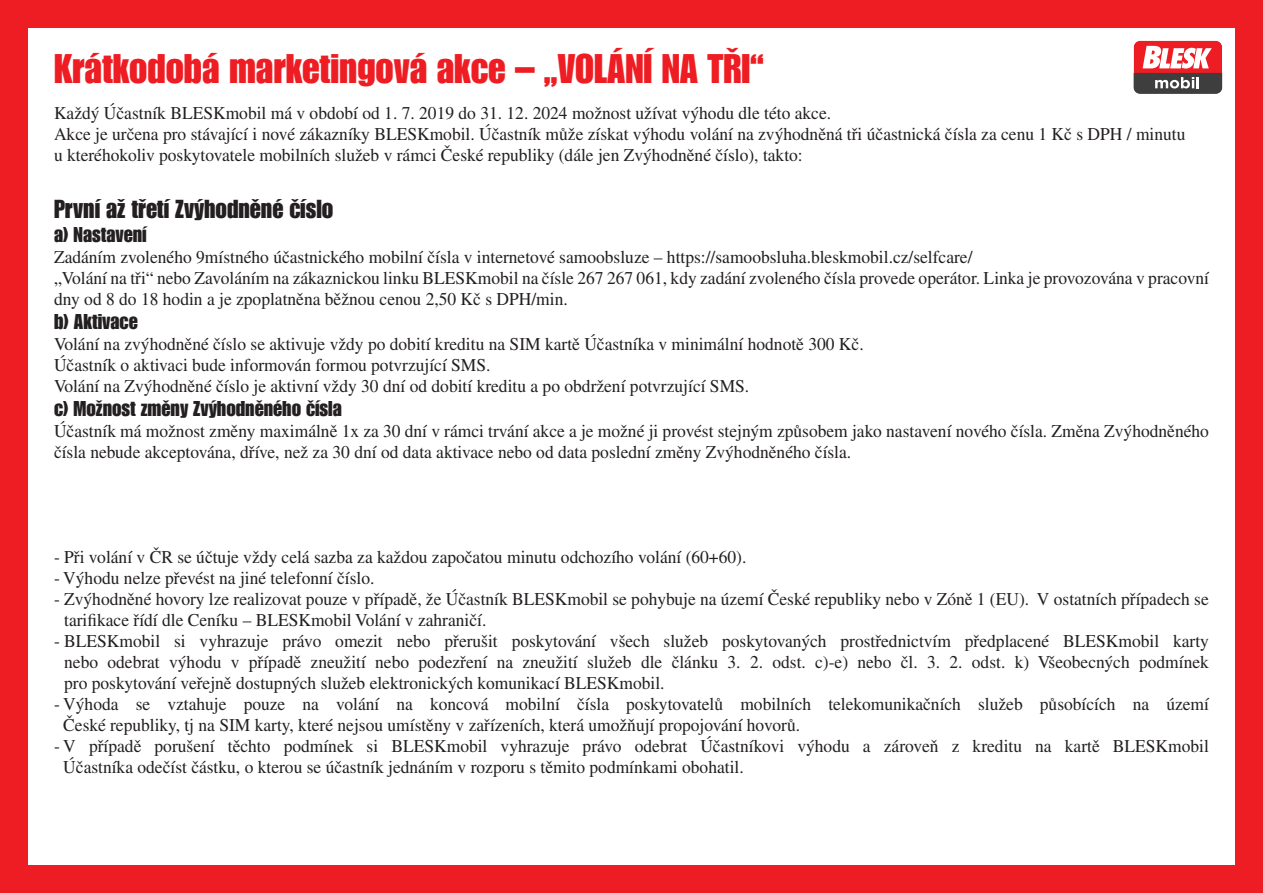
<style>
.page{position:relative;width:1263px;height:893px;background:#fff}
.page>*{position:absolute;margin:0;border:0;box-sizing:border-box;transform-origin:0 0}
.t1{font:40.5px "Impact LT Std Q";color:#ee1d23}
.t2{font:25.5px "Impact LT Std Q";color:#231f20}
.t3{font:21px "Impact LT Std Q";color:#231f20}
.t4{font:18px/21px "Times LT Std";color:#231f20}
</style>
<div class="page">
<div style="left:0;top:0;width:28px;height:893px;background:#ee1d23"></div>
<div style="left:1235px;top:0;width:28px;height:893px;background:#ee1d23"></div>
<div style="left:0;top:0;width:1263px;height:28px;background:#ee1d23"></div>
<div style="left:0;top:865px;width:1263px;height:28px;background:#ee1d23"></div>
<svg style="left:1133px;top:40px;width:90px;height:54px"></svg>
<p class="t1" style="left:54px;top:45px;width:711px">Krátkodobá marketingová akce – „VOLÁNÍ NA TŘI“</p>
<p class="t4" style="left:54px;top:102px;width:1133px">Každý Účastník BLESKmobil má v období od 1. 7. 2019 do 31. 12. 2024 možnost užívat výhodu dle této akce.<br>Akce je určena pro stávající i nové zákazníky BLESKmobil. Účastník může získat výhodu volání na zvýhodněná tři účastnická čísla za cenu 1 Kč s DPH / minutu u kteréhokoliv poskytovatele mobilních služeb v rámci České republiky (dále jen Zvýhodněné číslo), takto:</p>
<p class="t2" style="left:54px;top:194px;width:281px">První až třetí Zvýhodněné číslo</p>
<p class="t3" style="left:54px;top:223px;width:94px">a) Nastavení</p>
<p class="t4" style="left:54px;top:247px;width:920px">Zadáním zvoleného 9místného účastnického mobilní čísla v internetové samoobsluze – https://samoobsluha.bleskmobil.cz/selfcare/</p>
<p class="t4" style="left:54px;top:268px;width:1156px">„Volání na tři“ nebo Zavoláním na zákaznickou linku BLESKmobil na čísle 267 267 061, kdy zadání zvoleného čísla provede operátor. Linka je provozována v pracovní dny od 8 do 18 hodin a je zpoplatněna běžnou cenou 2,50 Kč s DPH/min.</p>
<p class="t3" style="left:54px;top:310px;width:85px">b) Aktivace</p>
<p class="t4" style="left:54px;top:334px;width:811px">Volání na zvýhodněné číslo se aktivuje vždy po dobití kreditu na SIM kartě Účastníka v minimální hodnotě 300 Kč.</p>
<p class="t4" style="left:54px;top:355px;width:438px">Účastník o aktivaci bude informován formou potvrzující SMS.</p>
<p class="t4" style="left:54px;top:376px;width:697px">Volání na Zvýhodněné číslo je aktivní vždy 30 dní od dobití kreditu a po obdržení potvrzující SMS.</p>
<p class="t3" style="left:54px;top:397px;width:289px">c) Možnost změny Zvýhodněného čísla</p>
<p class="t4" style="left:54px;top:421px;width:1156px">Účastník má možnost změny maximálně 1x za 30 dní v rámci trvání akce a je možné ji provést stejným způsobem jako nastavení nového čísla. Změna Zvýhodněného čísla nebude akceptována, dříve, než za 30 dní od data aktivace nebo od data poslední změny Zvýhodněného čísla.</p>
<p class="t4" style="left:54px;top:547px;width:694px">- Při volání v ČR se účtuje vždy celá sazba za každou započatou minutu odchozího volání (60+60).</p>
<p class="t4" style="left:54px;top:568px;width:322px">- Výhodu nelze převést na jiné telefonní číslo.</p>
<p class="t4" style="left:64px;top:589px;width:1146px;text-indent:-10px">- Zvýhodněné hovory lze realizovat pouze v případě, že Účastník BLESKmobil se pohybuje na území České republiky nebo v Zóně 1 (EU). V ostatních případech se tarifikace řídí dle Ceníku – BLESKmobil Volání v zahraničí.</p>
<p class="t4" style="left:64px;top:631px;width:1146px;text-align:justify;text-indent:-10px">- BLESKmobil si vyhrazuje právo omezit nebo přerušit poskytování všech služeb poskytovaných prostřednictvím předplacené BLESKmobil karty nebo odebrat výhodu v případě zneužití nebo podezření na zneužití služeb dle článku 3. 2. odst. c)-e) nebo čl. 3. 2. odst. k) Všeobecných podmínek pro poskytování veřejně dostupných služeb elektronických komunikací BLESKmobil.</p>
<p class="t4" style="left:63px;top:694px;width:1147px;text-indent:-9px">- Výhoda se vztahuje pouze na volání na koncová mobilní čísla poskytovatelů mobilních telekomunikačních služeb působících na území<br>České republiky, tj na SIM karty, které nejsou umístěny v zařízeních, která umožňují propojování hovorů.</p>
<p class="t4" style="left:63px;top:736px;width:1147px;text-indent:-9px">- V případě porušení těchto podmínek si BLESKmobil vyhrazuje právo odebrat Účastníkovi výhodu a zároveň z kreditu na kartě BLESKmobil<br>Účastníka odečíst částku, o kterou se účastník jednáním v rozporu s těmito podmínkami obohatil.</p>
</div>
